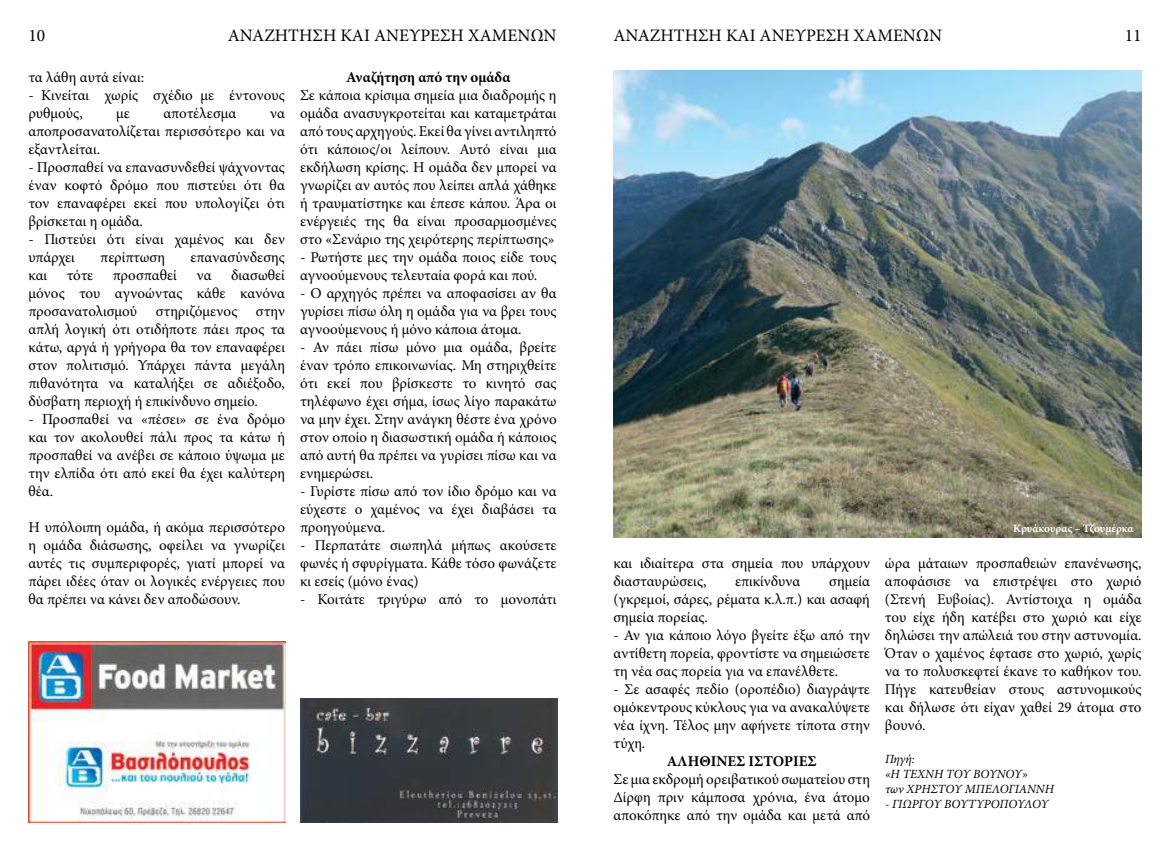
<style>
.page{position:relative;width:1170px;height:851px;background:#fff}
.page>*{position:absolute;margin:0;border:0;box-sizing:border-box;transform-origin:0 0}
.t1{font:17.5px "Minion Pro";color:#000}
.t2{font:15px/18px "Minion Pro";color:#000;text-align:justify}
.t3{font:700 15px "Minion Pro";color:#000}
.t4{font:italic 12.5px/15px "Minion Pro";color:#000}
.t5{font:700 11.25px "Minion Pro";color:#fff}
</style>
<div class="page">
<img style="left:613px;top:71px;width:528px;height:466px">
<img style="left:28px;top:641px;width:257px;height:181px">
<img style="left:300px;top:698px;width:257px;height:124px">
<p class="t1" style="left:28px;top:24px;width:18px">10</p>
<p class="t1" style="left:228px;top:24px;width:330px">ΑΝΑΖΗΤΗΣΗ ΚΑΙ ΑΝΕΥΡΕΣΗ ΧΑΜΕΝΩΝ</p>
<p class="t1" style="left:613px;top:24px;width:330px">ΑΝΑΖΗΤΗΣΗ ΚΑΙ ΑΝΕΥΡΕΣΗ ΧΑΜΕΝΩΝ</p>
<p class="t1" style="left:1124px;top:24px;width:18px">11</p>
<p class="t2" style="left:28px;top:68px;width:117px">τα λάθη αυτά είναι:</p>
<p class="t2" style="left:28px;top:86px;width:258px">- Κινείται χωρίς σχέδιο με έντονους ρυθμούς,</p>
<p class="t2" style="left:116px;top:104px;width:15px">με</p>
<p class="t2" style="left:163px;top:104px;width:74px">αποτέλεσμα</p>
<p class="t2" style="left:28px;top:104px;width:258px;text-indent:241px">να αποπροσανατολίζεται περισσότερο και να εξαντλείται.</p>
<p class="t2" style="left:28px;top:158px;width:258px">- Προσπαθεί να επανασυνδεθεί ψάχνοντας έναν κοφτό δρόμο που πιστεύει ότι θα τον επαναφέρει εκεί που υπολογίζει ότι βρίσκεται η ομάδα.</p>
<p class="t2" style="left:28px;top:230px;width:258px">- Πιστεύει ότι είναι χαμένος και δεν υπάρχει</p>
<p class="t2" style="left:100px;top:248px;width:66px">περίπτωση</p>
<p class="t2" style="left:190px;top:248px;width:96px">επανασύνδεσης</p>
<p class="t2" style="left:28px;top:266px;width:258px;text-indent:203px">διασωθεί μόνος του αγνοώντας κάθε κανόνα προσανατολισμού στηριζόμενος στην απλή λογική ότι οτιδήποτε πάει προς τα κάτω, αργά ή γρήγορα θα τον επαναφέρει στον πολιτισμό. Υπάρχει πάντα μεγάλη πιθανότητα να καταλήξει σε αδιέξοδο, δύσβατη περιοχή ή επικίνδυνο σημείο.</p>
<p class="t2" style="left:28px;top:410px;width:258px">- Προσπαθεί να «πέσει» σε ένα δρόμο και τον ακολουθεί πάλι προς τα κάτω ή προσπαθεί να ανέβει σε κάποιο ύψωμα με την ελπίδα ότι από εκεί θα έχει καλύτερη θέα.</p>
<p class="t2" style="left:28px;top:518px;width:258px">Η υπόλοιπη ομάδα, ή ακόμα περισσότερο η ομάδα διάσωσης, οφείλει να γνωρίζει αυτές τις συμπεριφορές, γιατί μπορεί να πάρει ιδέες όταν οι λογικές ενέργειες που θα πρέπει να κάνει δεν αποδώσουν.</p>
<p class="t2" style="left:28px;top:266px;width:20px">και</p>
<p class="t2" style="left:67px;top:266px;width:28px">τότε</p>
<p class="t2" style="left:113px;top:266px;width:66px">προσπαθεί</p>
<p class="t2" style="left:196px;top:266px;width:17px">να</p>
<p class="t3" style="left:346px;top:66px;width:166px">Αναζήτηση από την ομάδα</p>
<p class="t2" style="left:300px;top:86px;width:258px">Σε κάποια κρίσιμα σημεία μια διαδρομής η ομάδα ανασυγκροτείται και καταμετράται από τους αρχηγούς. Εκεί θα γίνει αντιληπτό ότι κάποιος/οι λείπουν. Αυτό είναι μια εκδήλωση κρίσης. Η ομάδα δεν μπορεί να γνωρίζει αν αυτός που λείπει απλά χάθηκε ή τραυματίστηκε και έπεσε κάπου. Άρα οι ενέργειές της θα είναι προσαρμοσμένες στο «Σενάριο της χειρότερης περίπτωσης»</p>
<p class="t2" style="left:300px;top:248px;width:258px">- Ρωτήστε μες την ομάδα ποιος είδε τους αγνοούμενους τελευταία φορά και πού.</p>
<p class="t2" style="left:300px;top:284px;width:258px">- Ο αρχηγός πρέπει να αποφασίσει αν θα γυρίσει πίσω όλη η ομάδα για να βρει τους αγνοούμενους ή μόνο κάποια άτομα.</p>
<p class="t2" style="left:300px;top:338px;width:258px">- Αν πάει πίσω μόνο μια ομάδα, βρείτε έναν τρόπο επικοινωνίας. Μη στηριχθείτε ότι εκεί που βρίσκεστε το κινητό σας τηλέφωνο έχει σήμα, ίσως λίγο παρακάτω να μην έχει. Στην ανάγκη θέστε ένα χρόνο στον οποίο η διασωστική ομάδα ή κάποιος από αυτή θα πρέπει να γυρίσει πίσω και να ενημερώσει.</p>
<p class="t2" style="left:300px;top:482px;width:258px">- Γυρίστε πίσω από τον ίδιο δρόμο και να εύχεστε ο χαμένος να έχει διαβάσει τα προηγούμενα.</p>
<p class="t2" style="left:300px;top:536px;width:258px">- Περπατάτε σιωπηλά μήπως ακούσετε φωνές ή σφυρίγματα. Κάθε τόσο φωνάζετε κι εσείς (μόνο ένας)</p>
<p class="t2" style="left:300px;top:590px;width:258px">- Κοιτάτε τριγύρω από το μονοπάτι</p>
<p class="t2" style="left:613px;top:553px;width:258px">και ιδιαίτερα στα σημεία που υπάρχουν διασταυρώσεις,</p>
<p class="t2" style="left:735px;top:571px;width:67px">επικίνδυνα</p>
<p class="t2" style="left:613px;top:571px;width:258px;text-indent:216px">σημεία (γκρεμοί, σάρες, ρέματα κ.λ.π.) και ασαφή σημεία πορείας.</p>
<p class="t2" style="left:613px;top:625px;width:258px">- Αν για κάποιο λόγο βγείτε έξω από την αντίθετη πορεία, φροντίστε να σημειώσετε τη νέα σας πορεία για να επανέλθετε.</p>
<p class="t2" style="left:613px;top:679px;width:258px">- Σε ασαφές πεδίο (οροπέδιο) διαγράψτε ομόκεντρους κύκλους για να ανακαλύψετε νέα ίχνη. Τέλος μην αφήνετε τίποτα στην τύχη.</p>
<p class="t3" style="left:666px;top:750px;width:151px">ΑΛΗΘΙΝΕΣ ΙΣΤΟΡΙΕΣ</p>
<p class="t2" style="left:613px;top:769px;width:258px">Σε μια εκδρομή ορειβατικού σωματείου στη Δίρφη πριν κάμποσα χρόνια, ένα άτομο αποκόπηκε από την ομάδα και μετά από</p>
<p class="t5" style="left:1013px;top:520px;width:122px">Κρυάκουρας – Τζουμέρκα</p>
<p class="t2" style="left:884px;top:553px;width:258px">ώρα μάταιων προσπαθειών επανένωσης, αποφάσισε να επιστρέψει στο χωριό (Στενή Ευβοίας). Αντίστοιχα η ομάδα του είχε ήδη κατέβει στο χωριό και είχε δηλώσει την απώλειά του στην αστυνομία.<br>Όταν ο χαμένος έφτασε στο χωριό, χωρίς να το πολυσκεφτεί έκανε το καθήκον του.<br>Πήγε κατευθείαν στους αστυνομικούς και δήλωσε ότι είχαν χαθεί 29 άτομα στο βουνό.</p>
<p class="t4" style="left:884px;top:751px;width:170px">Πηγή:<br>«Η ΤΕΧΝΗ ΤΟΥ ΒΟΥΝΟΥ»<br>των ΧΡΗΣΤΟΥ ΜΠΕΛΟΓΙΑΝΝΗ</p>
<p class="t4" style="left:884px;top:796px;width:165px">- ΓΙΩΡΓΟΥ ΒΟΥΤΥΡΟΠΟΥΛΟΥ</p>
</div>
